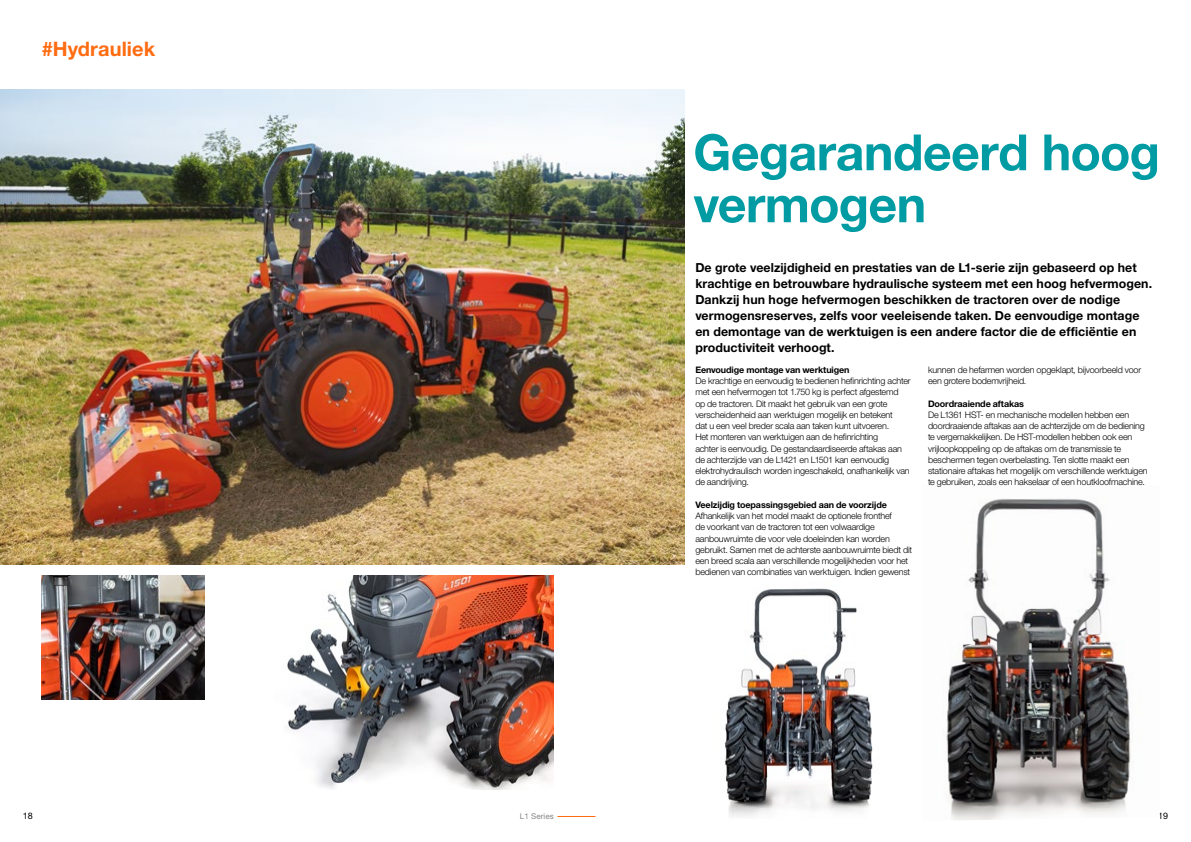
<style>
.page{position:relative;width:1191px;height:842px;background:#fff}
.page>*{position:absolute;margin:0;border:0;box-sizing:border-box;transform-origin:0 0}
.t1{font:700 50px/52px "Helvetica Neue LT Pro";letter-spacing:-.01em;color:#009ba3}
.t2{font:700 20px "Helvetica Neue LT Std";letter-spacing:.005em;color:#ff6c11}
.t3{font:700 12.5px/16px "Helvetica Neue LT Pro";letter-spacing:.005em;color:#000}
.t4{font:300 9px/11.2px "Helvetica Neue LT Pro";letter-spacing:-.02em;color:#000}
.t5{font:700 9px "Helvetica Neue LT Pro";letter-spacing:-.01em;color:#000}
.t6{font:9px "Helvetica Neue LT Pro";color:#000}
.t7{font:8px "Helvetica Neue LT Pro";letter-spacing:.01em;color:#878786}
</style>
<div class="page">
<hr style="left:557px;top:816px;width:38px;height:1px;background:#ff6c11">
<img style="left:946px;top:498px;width:186px;height:322px">
<img style="left:725px;top:588px;width:148px;height:228px">
<img style="left:287px;top:575px;width:267px;height:214px">
<img style="left:0;top:89px;width:684px;height:475px">
<img style="left:42px;top:575px;width:163px;height:124px">
<h2 class="t2" style="left:42px;top:36px;width:115px">#Hydrauliek</h2>
<h1 class="t1" style="left:693px;top:125px;width:468px">Gegarandeerd hoog vermogen</h1>
<p class="t3" style="left:695px;top:259px;width:458px">De grote veelzijdigheid en prestaties van de L1-serie zijn gebaseerd op het krachtige en betrouwbare hydraulische systeem met een hoog hefvermogen.<br>Dankzij hun hoge hefvermogen beschikken de tractoren over de nodige vermogensreserves, zelfs voor veeleisende taken. De eenvoudige montage en demontage van de werktuigen is een andere factor die de efficiëntie en productiviteit verhoogt.</p>
<p class="t4" style="left:928px;top:364px;width:215px">kunnen de hefarmen worden opgeklapt, bijvoorbeeld voor een grotere bodemvrijheid.</p>
<p class="t5" style="left:928px;top:398px;width:98px">Doordraaiende aftakas</p>
<p class="t4" style="left:928px;top:409px;width:221px">De L1361 HST- en mechanische modellen hebben een doordraaiende aftakas aan de achterzijde om de bediening te vergemakkelijken. De HST-modellen hebben ook een vrijloopkoppeling op de aftakas om de transmissie te beschermen tegen overbelasting. Ten slotte maakt een stationaire aftakas het mogelijk om verschillende werktuigen te gebruiken, zoals een hakselaar of een houtkloofmachine.</p>
<p class="t5" style="left:695px;top:364px;width:156px">Eenvoudige montage van werktuigen</p>
<p class="t4" style="left:695px;top:375px;width:217px">De krachtige en eenvoudig te bedienen hefinrichting achter met een hefvermogen tot 1.750 kg is perfect afgestemd op de tractoren. Dit maakt het gebruik van een grote verscheidenheid aan werktuigen mogelijk en betekent<br>dat u een veel breder scala aan taken kunt uitvoeren.<br>Het monteren van werktuigen aan de hefinrichting<br>achter is eenvoudig. De gestandaardiseerde aftakas aan de achterzijde van de L1421 en L1501 kan eenvoudig elektrohydraulisch worden ingeschakeld, onafhankelijk van de aandrijving.</p>
<p class="t5" style="left:695px;top:499px;width:193px">Veelzijdig toepassingsgebied aan de voorzijde</p>
<p class="t4" style="left:695px;top:510px;width:218px">Afhankelijk van het model maakt de optionele fronthef<br>de voorkant van de tractoren tot een volwaardige aanbouwruimte die voor vele doeleinden kan worden gebruikt. Samen met de achterste aanbouwruimte biedt dit een breed scala aan verschillende mogelijkheden voor het bedienen van combinaties van werktuigen. Indien gewenst</p>
<p class="t6" style="left:23px;top:810px;width:12px">18</p>
<p class="t7" style="left:520px;top:811px;width:35px">L1 Series</p>
<p class="t6" style="left:1158px;top:810px;width:12px">19</p>
</div>
